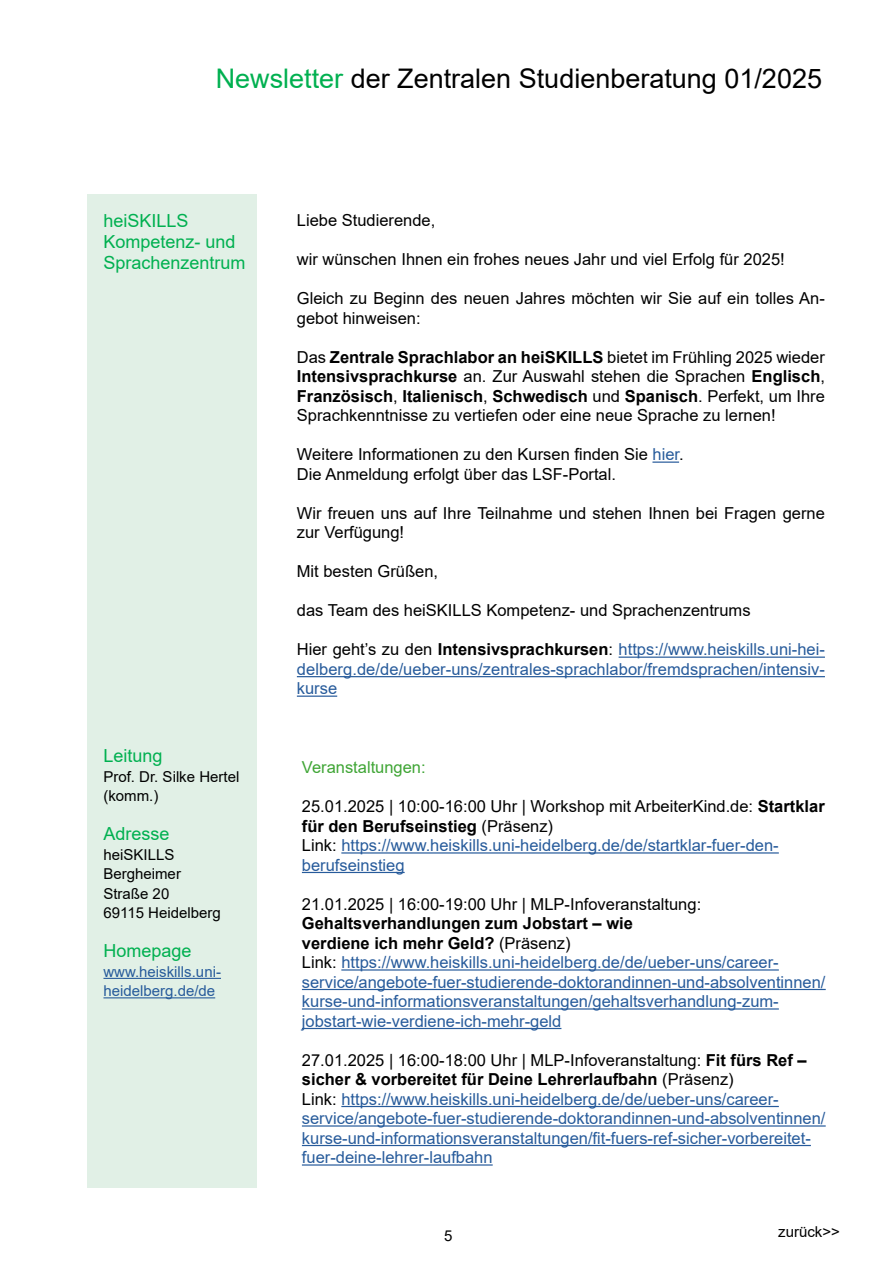
<style>
.page{position:relative;width:893px;height:1263px;background:#fff}
.page>*{position:absolute;margin:0;border:0;box-sizing:border-box;transform-origin:0 0}
.t1{font:27px "Arial";color:#000}
.t2{font:18px/21px "Arial";color:#00b050}
.t3{font:16.5px/19.5px "Arial";color:#275b9b}
.t4{font:16.5px/19.5px "Arial";color:#000}
.t5{font:16.5px "Arial";color:#3fa535}
.t6{font:15px/19.5px "Arial";color:#000}
.t7{font:15px/19.5px "Arial";color:#275b9b}
.s1{color:#00b050}
.s2{font-weight:700}
.s3{color:#275b9b}
.s4{color:#000}
.s5{font-weight:700;color:#000}
</style>
<div class="page">
<div style="left:87px;top:195px;width:170px;height:993px;background:#e1f0e6"></div>
<hr style="left:652px;top:461px;width:27px;height:2px;background:#275b9b">
<hr style="left:619px;top:656px;width:206px;height:2px;background:#275b9b">
<hr style="left:297px;top:676px;width:528px;height:1px;background:#275b9b">
<hr style="left:297px;top:695px;width:40px;height:2px;background:#275b9b">
<hr style="left:103px;top:978px;width:118px;height:1px;background:#275b9b">
<hr style="left:103px;top:997px;width:112px;height:1px;background:#275b9b">
<hr style="left:341px;top:852px;width:438px;height:1px;background:#275b9b">
<hr style="left:302px;top:872px;width:103px;height:1px;background:#275b9b">
<hr style="left:341px;top:969px;width:438px;height:1px;background:#275b9b">
<hr style="left:302px;top:989px;width:524px;height:1px;background:#275b9b">
<hr style="left:302px;top:1008px;width:477px;height:1px;background:#275b9b">
<hr style="left:302px;top:1028px;width:259px;height:1px;background:#275b9b">
<hr style="left:341px;top:1106px;width:438px;height:1px;background:#275b9b">
<hr style="left:302px;top:1125px;width:524px;height:1px;background:#275b9b">
<hr style="left:302px;top:1145px;width:509px;height:1px;background:#275b9b">
<hr style="left:302px;top:1164px;width:191px;height:1px;background:#275b9b">
<h1 class="t1" style="left:216px;top:59px;width:608px"><span class="s1">Newsletter</span> der Zentralen Studienberatung 01/2025</h1>
<p class="t2" style="left:103px;top:210px;width:144px">heiSKILLS<br>Kompetenz- und<br>Sprachenzentrum</p>
<p class="t2" style="left:103px;top:745px;width:61px">Leitung</p>
<p class="t6" style="left:103px;top:767px;width:137px">Prof. Dr. Silke Hertel (komm.)</p>
<p class="t2" style="left:103px;top:823px;width:68px">Adresse</p>
<p class="t6" style="left:103px;top:845px;width:119px">heiSKILLS<br>Bergheimer<br>Straße 20<br>69115 Heidelberg</p>
<p class="t2" style="left:103px;top:940px;width:90px">Homepage</p>
<p class="t7" style="left:103px;top:962px;width:119px">www.heiskills.uni&shy;heidelberg.de/de</p>
<p class="t4" style="left:297px;top:211px;width:140px">Liebe Studierende,</p>
<p class="t4" style="left:297px;top:250px;width:489px">wir wünschen Ihnen ein frohes neues Jahr und viel Erfolg für 2025!</p>
<p class="t4" style="left:297px;top:289px;width:529px">Gleich zu Beginn des neuen Jahres möchten wir Sie auf ein tolles An&shy;gebot hinweisen:</p>
<p class="t4" style="left:297px;top:347px;width:530px;text-align:justify">Das <span class="s2">Zentrale Sprachlabor an heiSKILLS</span> bietet im Frühling 2025 wieder <span class="s2">Intensivsprachkurse</span> an. Zur Auswahl stehen die Sprachen <span class="s2">Englisch</span>, <span class="s2">Französisch</span>, <span class="s2">Italienisch</span>, <span class="s2">Schwedisch</span> und <span class="s2">Spanisch</span>. Perfekt, um Ihre Sprachkenntnisse zu vertiefen oder eine neue Sprache zu lernen!</p>
<p class="t4" style="left:297px;top:445px;width:388px">Weitere Informationen zu den Kursen finden Sie <span class="s3">hier</span>.<br>Die Anmeldung erfolgt über das LSF-Portal.</p>
<p class="t4" style="left:297px;top:503px;width:529px">Wir freuen uns auf Ihre Teilnahme und stehen Ihnen bei Fragen gerne zur Verfügung!</p>
<p class="t4" style="left:297px;top:562px;width:143px">Mit besten Grüßen,</p>
<p class="t4" style="left:297px;top:601px;width:455px">das Team des heiSKILLS Kompetenz- und Sprachenzentrums</p>
<p class="t3" style="left:297px;top:640px;width:530px;text-align:justify"><span class="s4">Hier geht’s zu den</span> <span class="s5">Intensivsprachkursen</span><span class="s4">:</span> https://www.heiskills.uni-hei&shy;delberg.de/de/ueber-uns/zentrales-sprachlabor/fremdsprachen/intensiv&shy;kurse</p>
<p class="t5" style="left:302px;top:756px;width:125px">Veranstaltungen:</p>
<p class="t3" style="left:302px;top:796px;width:524px"><span class="s4">25.01.2025 | 10:00-16:00 Uhr | Workshop mit ArbeiterKind.de:</span> <span class="s5">Startklar für den Berufseinstieg</span> <span class="s4">(Präsenz)<br>Link:</span> https://www.heiskills.uni-heidelberg.de/de/startklar-fuer-den&shy;berufseinstieg</p>
<p class="t4" style="left:302px;top:894px;width:401px">21.01.2025 | 16:00-19:00 Uhr | MLP-Infoveranstaltung:</p>
<p class="t3" style="left:302px;top:913px;width:525px"><span class="s5">Gehaltsverhandlungen zum Jobstart – wie<br>verdiene ich mehr Geld?</span> <span class="s4">(Präsenz)<br>Link:</span> https://www.heiskills.uni-heidelberg.de/de/ueber-uns/career&shy;service/angebote-fuer-studierende-doktorandinnen-und-absolventinnen/ kurse-und-informationsveranstaltungen/gehaltsverhandlung-zum&shy;jobstart-wie-verdiene-ich-mehr-geld</p>
<p class="t3" style="left:302px;top:1050px;width:525px"><span class="s4">27.01.2025 | 16:00-18:00 Uhr | MLP-Infoveranstaltung:</span> <span class="s5">Fit fürs Ref – sicher &amp; vorbereitet für Deine Lehrerlaufbahn</span> <span class="s4">(Präsenz)<br>Link:</span> https://www.heiskills.uni-heidelberg.de/de/ueber-uns/career&shy;service/angebote-fuer-studierende-doktorandinnen-und-absolventinnen/ kurse-und-informationsveranstaltungen/fit-fuers-ref-sicher-vorbereitet&shy;fuer-deine-lehrer-laufbahn</p>
<p class="t6" style="left:444px;top:1226px;width:10px">5</p>
<p class="t6" style="left:778px;top:1222px;width:63px">zurück&gt;&gt;</p>
</div>
